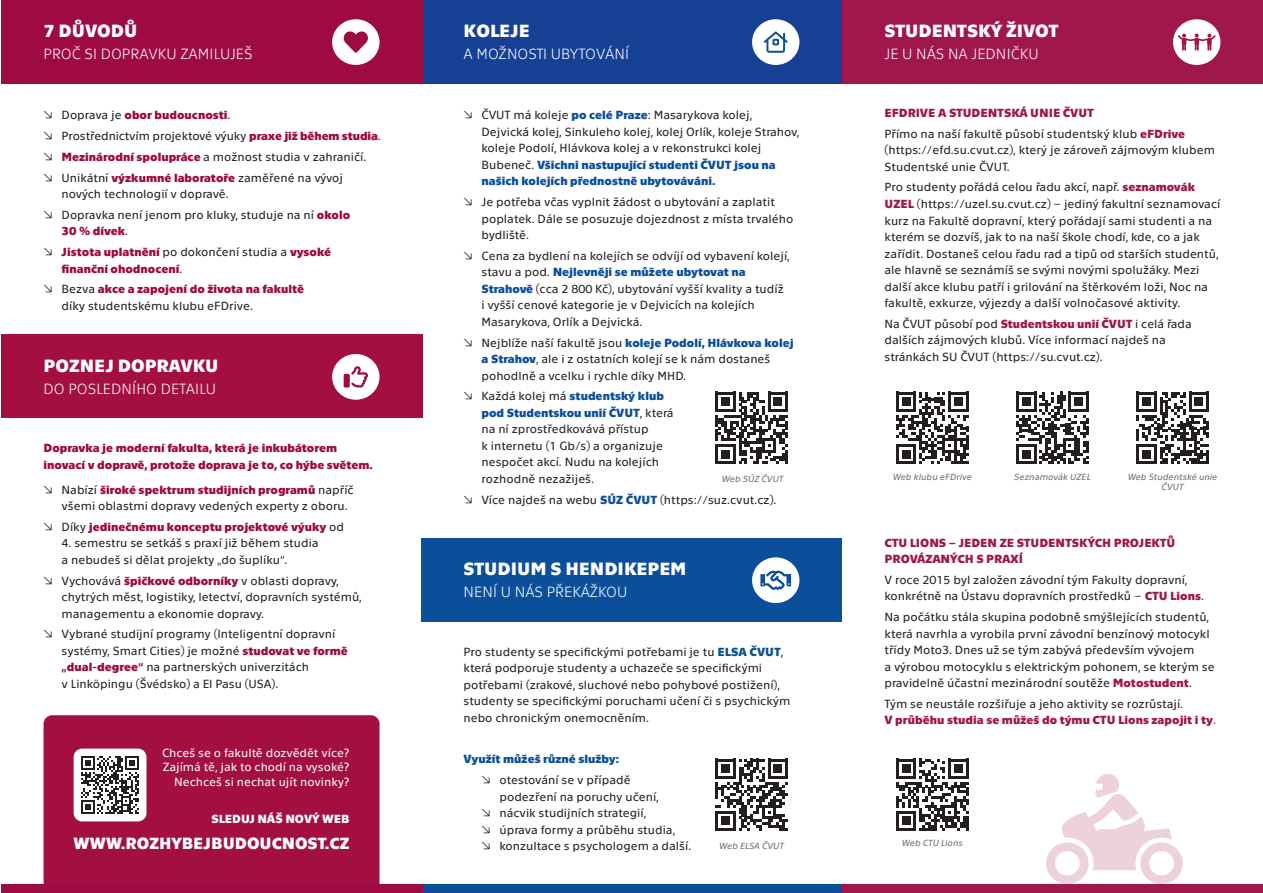
<style>
.page{position:relative;width:1263px;height:893px;background:#fff}
.page>*{position:absolute;margin:0;border:0;box-sizing:border-box;transform-origin:0 0}
.t1{font:700 18px "Technika";color:#fff}
.t2{font:700 16.5px "Technika";color:#fff}
.t3{font:300 15px "Technika";color:#fff}
.t4{font:12px/16.5px "Technika";color:#231f20}
.t5{font:700 12px/16.5px "Technika";color:#9e0a42}
.t6{font:12px "Technika";color:#fff}
.t7{font:700 12px/16.5px "Technika";color:#a01749}
.t8{font:700 12px "Technika";color:#094f96}
.t9{font:700 12px "Technika";color:#fff}
.t10{font:italic 9px/10.5px "Technika";color:#6c6d70;text-align:center}
.s1{color:#231f20}
.s2{font-weight:400;color:#231f20}
.s3{font-weight:700;color:#9e0a42}
.s4{font-weight:700;color:#0b4f9b}
.s5{font-weight:700;color:#094f96}
.s6{font-weight:700;color:#a01749}
.s7{color:#a01749}
</style>
<div class="page">
<div style="left:421px;top:0;width:421px;height:83px;background:#164094"></div>
<div style="left:842px;top:0;width:421px;height:83px;background:#a01749"></div>
<svg style="left:715px;top:392px;width:73px;height:72px"></svg>
<svg style="left:715px;top:758px;width:73px;height:73px"></svg>
<svg style="left:896px;top:392px;width:72px;height:72px"></svg>
<svg style="left:1136px;top:392px;width:73px;height:72px"></svg>
<svg style="left:1016px;top:392px;width:73px;height:72px"></svg>
<svg style="left:896px;top:758px;width:72px;height:73px"></svg>
<svg style="left:1046px;top:774px;width:137px;height:110px"></svg>
<div style="left:752px;top:19px;width:47px;height:46px;background:#fff;border-radius:50%"></div>
<svg style="left:764px;top:31px;width:24px;height:22px"></svg>
<div style="left:421px;top:538px;width:421px;height:84px;background:#0b4f9b"></div>
<div style="left:1173px;top:19px;width:47px;height:46px;background:#fff;border-radius:50%"></div>
<svg style="left:1178px;top:33px;width:38px;height:18px"></svg>
<div style="left:421px;top:885px;width:421px;height:8px;background:#094f96"></div>
<div style="left:842px;top:885px;width:421px;height:8px;background:#a01749"></div>
<div style="left:44px;top:715px;width:335px;height:170px;background:#a30f40"></div>
<div style="left:1px;top:0;width:421px;height:83px;background:#9e0a42"></div>
<div style="left:1px;top:334px;width:421px;height:84px;background:#a30f40"></div>
<div style="left:332px;top:19px;width:47px;height:46px;background:#fff;border-radius:50%"></div>
<svg style="left:343px;top:31px;width:25px;height:22px"></svg>
<div style="left:332px;top:354px;width:47px;height:46px;background:#fff;border-radius:50%"></div>
<svg style="left:344px;top:366px;width:24px;height:21px"></svg>
<div style="left:74px;top:749px;width:72px;height:72px;background:#fff;border-radius:9px"></div>
<svg style="left:82px;top:756px;width:57px;height:57px"></svg>
<div style="left:1px;top:885px;width:421px;height:8px;background:#9e0a42"></div>
<p class="t1" style="left:44px;top:18px;width:95px">7 DŮVODŮ</p>
<p class="t3" style="left:44px;top:44px;width:211px">PROČ SI DOPRAVKU ZAMILUJEŠ</p>
<p class="t5" style="left:44px;top:106px;width:188px"><span class="s1">□□■▼</span> <span class="s2">Doprava je</span> obor budoucnosti<span class="s2">.</span></p>
<p class="t4" style="left:44px;top:127px;width:339px">□□■▼ Prostřednictvím projektové výuky <span class="s3">praxe již během studia</span>.</p>
<p class="t4" style="left:44px;top:148px;width:324px">□□■▼ <span class="s3">Mezinárodní spolupráce</span> a možnost studia v zahraničí.</p>
<p class="t4" style="left:62px;top:168px;width:283px;text-indent:-18px">□□■▼ Unikátní <span class="s3">výzkumné laboratoře</span> zaměřené na vývoj nových technologií v dopravě.</p>
<p class="t4" style="left:62px;top:206px;width:290px;text-indent:-18px">□□■▼ Dopravka není jenom pro kluky, studuje na ní <span class="s3">okolo<br>30 % dívek</span>.</p>
<p class="t5" style="left:62px;top:243px;width:271px;text-indent:-18px"><span class="s1">□□■▼</span> Jistota uplatnění <span class="s2">po dokončení studia a</span> vysoké finanční ohodnocení<span class="s2">.</span></p>
<p class="t4" style="left:62px;top:280px;width:244px;text-indent:-18px">□□■▼ Bezva <span class="s3">akce a zapojení do života na fakultě </span>díky studentskému klubu eFDrive.</p>
<p class="t1" style="left:44px;top:353px;width:176px">POZNEJ DOPRAVKU</p>
<p class="t3" style="left:44px;top:379px;width:174px">DO POSLEDNÍHO DETAILU</p>
<p class="t5" style="left:44px;top:439px;width:331px">Dopravka je moderní fakulta, která je inkubátorem inovací v dopravě, protože doprava je to, co hýbe světem.</p>
<p class="t4" style="left:62px;top:480px;width:294px;text-indent:-18px">□□■▼ Nabízí <span class="s3">široké spektrum studijních programů</span> napříč všemi oblastmi dopravy vedených experty z oboru.</p>
<p class="t5" style="left:44px;top:518px;width:302px"><span class="s1">□□■▼</span> <span class="s2">Díky</span> jedinečnému konceptu projektové výuky <span class="s2">od</span></p>
<p class="t4" style="left:62px;top:534px;width:259px">4. semestru se setkáš s praxí již během studia a nebudeš si dělat projekty „do šuplíku“.</p>
<p class="t4" style="left:62px;top:571px;width:302px;text-indent:-18px">□□■▼ Vychovává <span class="s3">špičkové odborníky</span> v oblasti dopravy, chytrých měst, logistiky, letectví, dopravních systémů, managementu a ekonomie dopravy.</p>
<p class="t4" style="left:62px;top:625px;width:288px;text-indent:-18px">□□■▼ Vybrané studijní programy (Inteligentní dopravní systémy, Smart Cities) je možné <span class="s3">studovat ve formě „dual-degree“</span> na partnerských univerzitách<br>v Linköpingu (Švédsko) a El Pasu (USA).</p>
<p class="t6" style="left:162px;top:744px;width:189px">Chceš se o fakultě dozvědět více?</p>
<p class="t6" style="left:163px;top:759px;width:188px">Zajímá tě, jak to chodí na vysoké?</p>
<p class="t6" style="left:174px;top:773px;width:177px">Nechceš si nechat ujít novinky?</p>
<p class="t9" style="left:211px;top:810px;width:140px">SLEDUJ NÁŠ NOVÝ WEB</p>
<p class="t2" style="left:74px;top:831px;width:277px">WWW.ROZHYBEJBUDOUCNOST.CZ</p>
<p class="t1" style="left:463px;top:18px;width:68px">KOLEJE</p>
<p class="t3" style="left:463px;top:44px;width:167px">A MOŽNOSTI UBYTOVÁNÍ</p>
<p class="t4" style="left:481px;top:106px;width:319px;text-indent:-18px">□□■▼ ČVUT má koleje <span class="s4">po celé Praze</span>: Masarykova kolej, Dejvická kolej, Sinkuleho kolej, kolej Orlík, koleje Strahov, koleje Podolí, Hlávkova kolej a v rekonstrukci kolej Bubeneč. <span class="s4">Všichni nastupující studenti ČVUT jsou na našich kolejích přednostně ubytováváni.</span></p>
<p class="t4" style="left:481px;top:193px;width:313px;text-indent:-18px">□□■▼ Je potřeba včas vyplnit žádost o ubytování a zaplatit poplatek. Dále se posuzuje dojezdnost z místa trvalého bydliště.</p>
<p class="t4" style="left:481px;top:247px;width:310px;text-indent:-18px">□□■▼ Cena za bydlení na kolejích se odvíjí od vybavení kolejí, stavu a pod. <span class="s4">Nejlevněji se můžete ubytovat na Strahově</span> (cca 2 800 Kč), ubytování vyšší kvality a tudíž i vyšší cenové kategorie je v Dejvicích na kolejích Masarykova, Orlík a Dejvická.</p>
<p class="t4" style="left:481px;top:333px;width:314px;text-indent:-18px">□□■▼ Nejblíže naší fakultě jsou <span class="s4">koleje Podolí, Hlávkova kolej a Strahov</span>, ale i z ostatních kolejí se k nám dostaneš pohodlně a vcelku i rychle díky MHD.</p>
<p class="t4" style="left:481px;top:387px;width:194px;text-indent:-18px">□□■▼ Každá kolej má <span class="s4">studentský klub pod Studentskou unií ČVUT</span>, která na ní zprostředkovává přístup<br>k internetu (1 Gb/s) a organizuje nespočet akcí. Nudu na kolejích rozhodně nezažiješ.</p>
<p class="t4" style="left:463px;top:490px;width:314px">□□■▼ Více najdeš na webu <span class="s4">SÚZ ČVUT</span> (https://suz.cvut.cz).</p>
<p class="t10" style="left:722px;top:473px;width:63px">Web SÚZ ČVUT</p>
<p class="t1" style="left:463px;top:556px;width:224px">STUDIUM S HENDIKEPEM</p>
<p class="t3" style="left:463px;top:582px;width:165px">NENÍ U NÁS PŘEKÁŽKOU</p>
<p class="t4" style="left:463px;top:643px;width:328px">Pro studenty se specifickými potřebami je tu <span class="s5">ELSA ČVUT</span>, která podporuje studenty a uchazeče se specifickými potřebami (zrakové, sluchové nebo pohybové postižení), studenty se specifickými poruchami učení či s psychickým nebo chronickým onemocněním.</p>
<p class="t8" style="left:463px;top:751px;width:157px">Využít můžeš různé služby:</p>
<p class="t4" style="left:499px;top:771px;width:161px;text-indent:-18px">□□■▼ otestování se v případě podezření na poruchy učení,</p>
<p class="t4" style="left:481px;top:804px;width:166px">□□■▼ nácvik studijních strategií,</p>
<p class="t4" style="left:481px;top:820px;width:195px">□□■▼ úprava formy a průběhu studia,</p>
<p class="t4" style="left:481px;top:837px;width:211px">□□■▼ konzultace s psychologem a další.</p>
<p class="t10" style="left:719px;top:840px;width:67px">Web ELSA ČVUT</p>
<p class="t1" style="left:884px;top:18px;width:176px">STUDENTSKÝ ŽIVOT</p>
<p class="t3" style="left:884px;top:44px;width:156px">JE U NÁS NA JEDNIČKU</p>
<p class="t7" style="left:884px;top:104px;width:211px">EFDRIVE A STUDENTSKÁ UNIE ČVUT</p>
<p class="t4" style="left:884px;top:125px;width:332px">Přímo na naší fakultě působí studentský klub <span class="s6">eFDrive </span>(https://efd.su.cvut.cz), který je zároveň zájmovým klubem<br>Studentské unie ČVUT.</p>
<p class="t4" style="left:884px;top:178px;width:337px">Pro studenty pořádá celou řadu akcí, např. <span class="s6">seznamovák UZEL</span> (https://uzel.su.cvut.cz) – jediný fakultní seznamovací kurz na Fakultě dopravní, který pořádají sami studenti a na kterém se dozvíš, jak to na naší škole chodí, kde, co a jak zařídit. Dostaneš celou řadu rad a tipů od starších studentů, ale hlavně se seznámíš se svými novými spolužáky. Mezi další akce klubu patří i grilování na štěrkovém loži, Noc na fakultě, exkurze, výjezdy a další volnočasové aktivity.</p>
<p class="t4" style="left:884px;top:315px;width:309px">Na ČVUT působí pod <span class="s6">Studentskou unií ČVUT</span> i celá řada dalších zájmových klubů. Více informací najdeš na stránkách SU ČVUT (https://su.cvut.cz).</p>
<p class="t10" style="left:893px;top:471px;width:81px">Web klubu eFDrive</p>
<p class="t10" style="left:1128px;top:471px;width:91px">Web Studentské unie<br>ČVUT</p>
<p class="t10" style="left:1014px;top:471px;width:78px">Seznamovák UZEL</p>
<p class="t7" style="left:884px;top:533px;width:292px">CTU LIONS – JEDEN ZE STUDENTSKÝCH PROJEKTŮ<br>PROVÁZANÝCH S PRAXÍ</p>
<p class="t4" style="left:884px;top:571px;width:321px">V roce 2015 byl založen závodní tým Fakulty dopravní, konkrétně na Ústavu dopravních prostředků – <span class="s6">CTU Lions</span>.</p>
<p class="t4" style="left:884px;top:608px;width:332px">Na počátku stála skupina podobně smýšlejících studentů, která navrhla a vyrobila první závodní benzínový motocykl třídy Moto3. Dnes už se tým zabývá především vývojem<br>a výrobou motocyklu s elektrickým pohonem, se kterým se pravidelně účastní mezinárodní soutěže <span class="s6">Motostudent</span>.</p>
<p class="t4" style="left:884px;top:695px;width:333px">Tým se neustále rozšiřuje a jeho aktivity se rozrůstají.<br><span class="s6">V průběhu studia se můžeš do týmu CTU Lions zapojit i ty</span><span class="s7">.</span></p>
<p class="t10" style="left:902px;top:837px;width:63px">Web CTU Lions</p>
</div>
